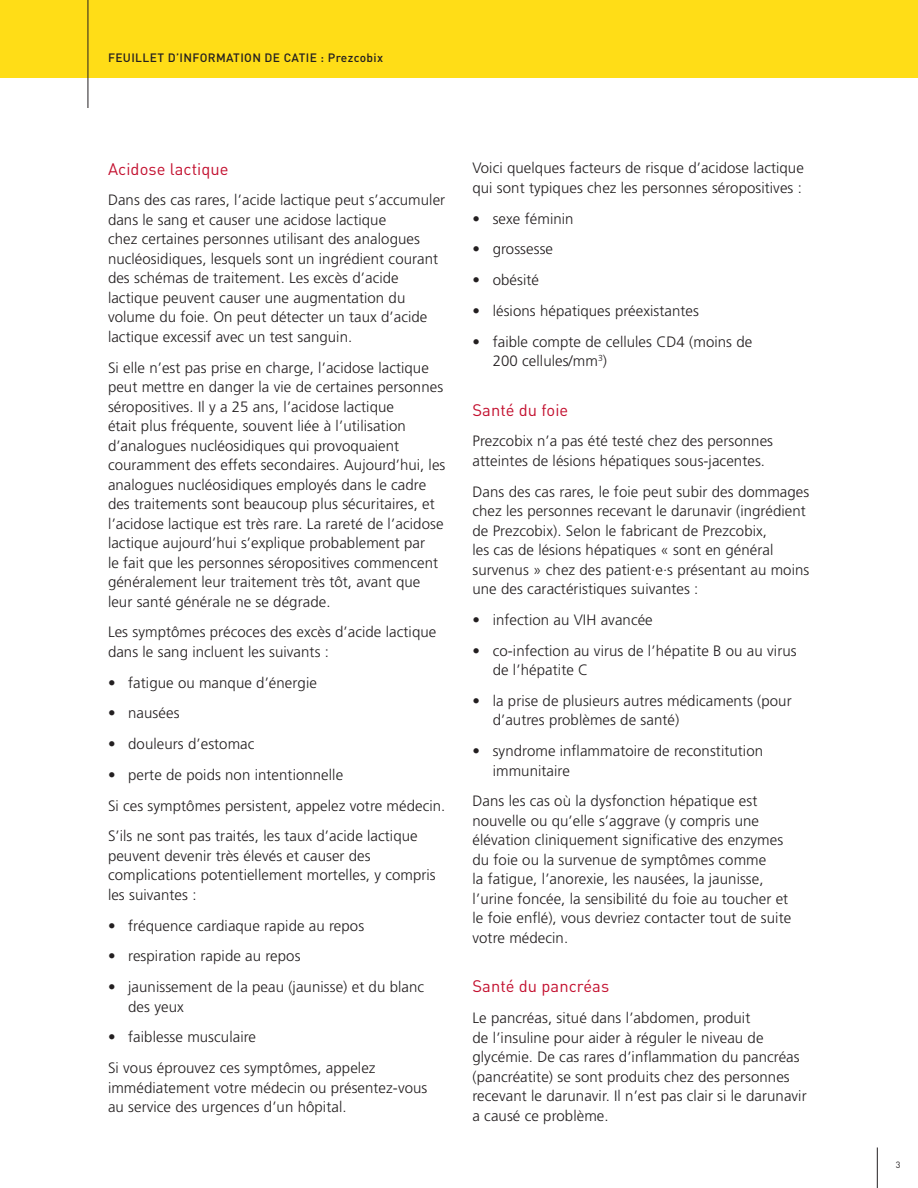
<style>
.page{position:relative;width:918px;height:1188px;background:#fff}
.page>*{position:absolute;margin:0;border:0;box-sizing:border-box;transform-origin:0 0}
.t1{font:16.5px "DINOT";letter-spacing:.005em;color:#c3102f}
.t2{font:300 15px/19.5px "Frutiger LT Pro";letter-spacing:.005em;color:#231f20}
.t3{font:500 12px "DINOT";letter-spacing:.03em;color:#231f20}
.t4{font:9px "DINOT";color:#231f20}
</style>
<div class="page">
<hr style="left:877px;top:1148px;width:1px;height:40px;background:#231f20">
<div style="left:0;top:0;width:918px;height:78px;background:#ffdd17"></div>
<hr style="left:88px;top:0;width:1px;height:108px;background:#231f20">
<p class="t3" style="left:108px;top:50px;width:277px">FEUILLET D’INFORMATION DE CATIE : Prezcobix</p>
<p class="t1" style="left:108px;top:156px;width:122px">Acidose lactique</p>
<p class="t2" style="left:108px;top:191px;width:339px">Dans des cas rares, l’acide lactique peut s’accumuler dans le sang et causer une acidose lactique<br>chez certaines personnes utilisant des analogues nucléosidiques, lesquels sont un ingrédient courant des schémas de traitement. Les excès d’acide lactique peuvent causer une augmentation du volume du foie. On peut détecter un taux d’acide lactique excessif avec un test sanguin.</p>
<p class="t2" style="left:108px;top:358px;width:339px">Si elle n’est pas prise en charge, l’acidose lactique peut mettre en danger la vie de certaines personnes séropositives. Il y a 25 ans, l’acidose lactique<br>était plus fréquente, souvent liée à l’utilisation d’analogues nucléosidiques qui provoquaient couramment des effets secondaires. Aujourd’hui, les analogues nucléosidiques employés dans le cadre des traitements sont beaucoup plus sécuritaires, et l’acidose lactique est très rare. La rareté de l’acidose lactique aujourd’hui s’explique probablement par<br>le fait que les personnes séropositives commencent généralement leur traitement très tôt, avant que leur santé générale ne se dégrade.</p>
<p class="t2" style="left:108px;top:623px;width:330px">Les symptômes précoces des excès d’acide lactique dans le sang incluent les suivants :</p>
<p class="t2" style="left:108px;top:673px;width:210px">• fatigue ou manque d’énergie</p>
<p class="t2" style="left:108px;top:704px;width:73px">• nausées</p>
<p class="t2" style="left:108px;top:734px;width:148px">• douleurs d’estomac</p>
<p class="t2" style="left:108px;top:759px;width:339px;line-height:30.8px">• perte de poids non intentionnelle<br>Si ces symptômes persistent, appelez votre médecin.<br>S’ils ne sont pas traités, les taux d’acide lactique</p>
<p class="t2" style="left:108px;top:846px;width:329px">peuvent devenir très élevés et causer des complications potentiellement mortelles, y compris les suivantes :</p>
<p class="t2" style="left:108px;top:916px;width:258px">• fréquence cardiaque rapide au repos</p>
<p class="t2" style="left:108px;top:947px;width:194px">• respiration rapide au repos</p>
<p class="t2" style="left:128px;top:977px;width:297px;text-indent:-20px">• jaunissement de la peau (jaunisse) et du blanc des yeux</p>
<p class="t2" style="left:108px;top:1022px;width:269px;line-height:30.8px">• faiblesse musculaire<br>Si vous éprouvez ces symptômes, appelez</p>
<p class="t2" style="left:108px;top:1078px;width:321px">immédiatement votre médecin ou présentez-vous au service des urgences d’un hôpital.</p>
<p class="t2" style="left:472px;top:158px;width:333px">Voici quelques facteurs de risque d’acidose lactique qui sont typiques chez les personnes séropositives :</p>
<p class="t2" style="left:472px;top:209px;width:103px">• sexe féminin</p>
<p class="t2" style="left:472px;top:239px;width:82px">• grossesse</p>
<p class="t2" style="left:472px;top:270px;width:68px">• obésité</p>
<p class="t2" style="left:472px;top:301px;width:228px">• lésions hépatiques préexistantes</p>
<p class="t2" style="left:493px;top:332px;width:261px;text-indent:-20px">• faible compte de cellules CD4 (moins de<br>200 cellules/mm<sup>3</sup>)</p>
<p class="t1" style="left:472px;top:397px;width:97px">Santé du foie</p>
<p class="t2" style="left:472px;top:431px;width:302px">Prezcobix n’a pas été testé chez des personnes atteintes de lésions hépatiques sous-jacentes.</p>
<p class="t2" style="left:472px;top:482px;width:338px">Dans des cas rares, le foie peut subir des dommages chez les personnes recevant le darunavir (ingrédient de Prezcobix). Selon le fabricant de Prezcobix,<br>les cas de lésions hépatiques « sont en général survenus » chez des patient·e·s présentant au moins une des caractéristiques suivantes :</p>
<p class="t2" style="left:472px;top:610px;width:182px">• infection au VIH avancée</p>
<p class="t2" style="left:493px;top:641px;width:305px;text-indent:-20px">• co-infection au virus de l’hépatite B ou au virus de l’hépatite C</p>
<p class="t2" style="left:493px;top:691px;width:300px;text-indent:-20px">• la prise de plusieurs autres médicaments (pour d’autres problèmes de santé)</p>
<p class="t2" style="left:493px;top:741px;width:272px;text-indent:-20px">• syndrome inflammatoire de reconstitution immunitaire</p>
<p class="t2" style="left:472px;top:791px;width:320px">Dans les cas où la dysfonction hépatique est nouvelle ou qu’elle s’aggrave (y compris une élévation cliniquement significative des enzymes du foie ou la survenue de symptômes comme<br>la fatigue, l’anorexie, les nausées, la jaunisse, l’urine foncée, la sensibilité du foie au toucher et le foie enflé), vous devriez contacter tout de suite votre médecin.</p>
<p class="t1" style="left:472px;top:974px;width:138px">Santé du pancréas</p>
<p class="t2" style="left:472px;top:1008px;width:336px">Le pancréas, situé dans l’abdomen, produit<br>de l’insuline pour aider à réguler le niveau de glycémie. De cas rares d’inflammation du pancréas (pancréatite) se sont produits chez des personnes recevant le darunavir. Il n’est pas clair si le darunavir a causé ce problème.</p>
<p class="t4" style="left:896px;top:1158px;width:6px">3</p>
</div>
